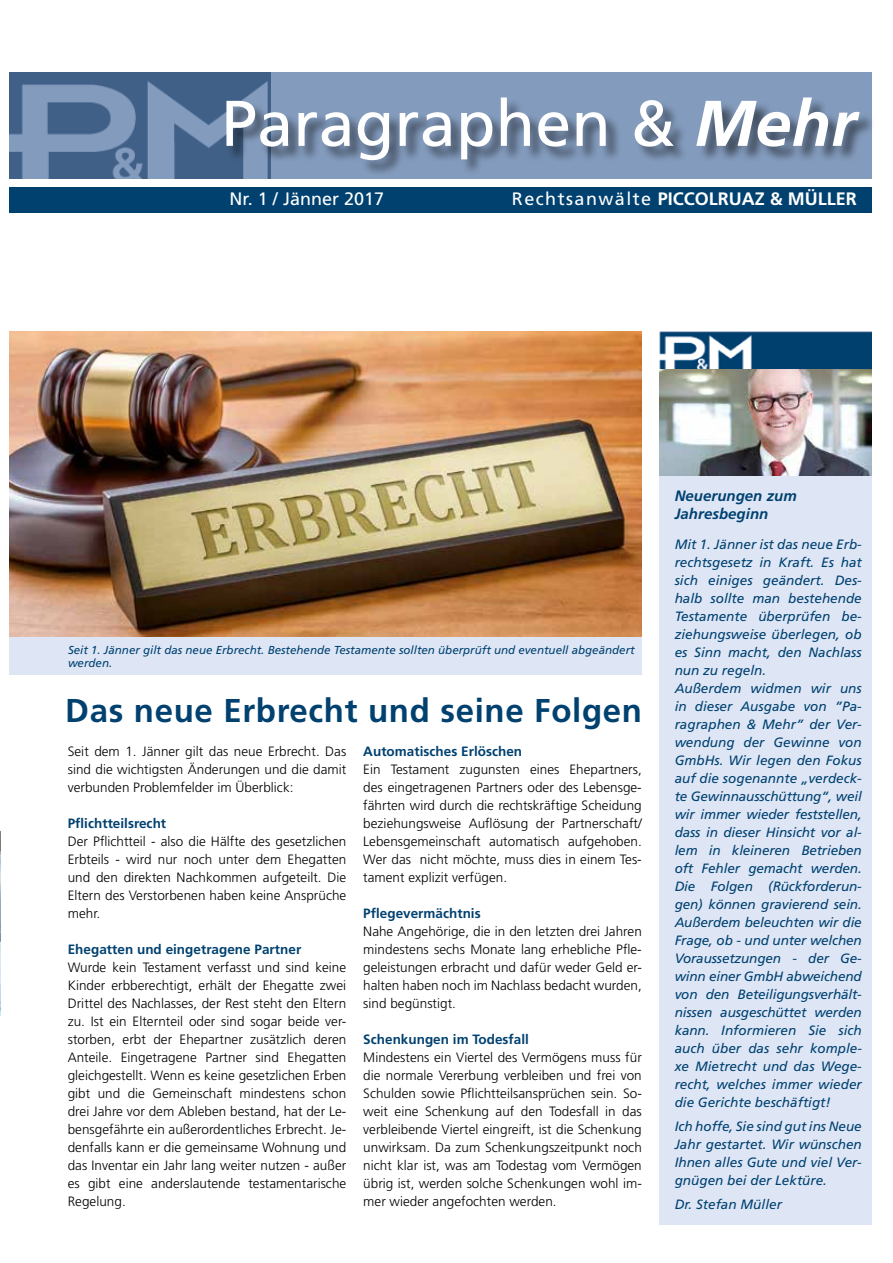
<style>
.page{position:relative;width:893px;height:1263px;background:#fff}
.page>*{position:absolute;margin:0;border:0;box-sizing:border-box;transform-origin:0 0}
.t1{font:64.5px "Frutiger";letter-spacing:.005em;color:#fff}
.t2{font:700 33px "Frutiger";letter-spacing:.02em;color:#004170}
.t3{font:700 18px "Frutiger";color:#fff}
.t4{font:18px "Frutiger";color:#fff}
.t5{font:italic 700 15px/18px "Frutiger";color:#004170}
.t6{font:300 13.5px/18px "Frutiger";color:#000;text-align:justify}
.t7{font:italic 13.5px/18px "Frutiger";color:#004170}
.t8{font:700 13.5px "Frutiger";color:#004170}
.t9{font:italic 11.55px/13.5px "Frutiger";color:#004170}
.s1{font-weight:700;font-style:italic}
.s2{font-weight:400}
</style>
<div class="page">
<div style="left:0;top:72px;width:872px;height:107px;background:#839bbd"></div>
<div style="left:0;top:187px;width:872px;height:26px;background:#004170"></div>
<div style="left:659px;top:332px;width:213px;height:893px;background:#dee6f6"></div>
<img style="left:659px;top:332px;width:213px;height:143px">
<img style="left:9px;top:332px;width:633px;height:306px">
<div style="left:0;top:638px;width:642px;height:37px;background:#dee6f6"></div>
<img style="left:9px;top:72px;width:262px;height:107px">
<div style="left:227px;top:98px;width:649px;height:79px;background:#000;opacity:.5"></div>
<div style="left:0;top:0;width:9px;height:1263px;background:#fff"></div>
<img style="left:0;top:831px;width:1px;height:184px">
<h1 class="t1" style="left:221px;top:86px;width:637px">Paragraphen &amp; <span class="s1">Mehr</span></h1>
<h3 class="t4" style="left:230px;top:189px;width:156px">Nr. 1 / Jänner 2017</h3>
<h3 class="t3" style="left:512px;top:189px;width:346px"><span class="s2">Rechtsanwälte</span> PICCOLRUAZ &amp; MÜLLER</h3>
<p class="t9" style="left:68px;top:643px;width:568px">Seit 1. Jänner gilt das neue Erbrecht. Bestehende Testamente sollten überprüft und eventuell abgeändert werden.</p>
<h2 class="t2" style="left:65px;top:691px;width:578px">Das neue Erbrecht und seine Folgen</h2>
<p class="t6" style="left:68px;top:742px;width:280px">Seit dem 1. Jänner gilt das neue Erbrecht. Das sind die wichtigsten Änderungen und die damit verbunden Problemfelder im Überblick:</p>
<p class="t8" style="left:68px;top:815px;width:100px">Pflichtteilsrecht</p>
<p class="t6" style="left:68px;top:832px;width:280px">Der Pflichtteil - also die Hälfte des gesetzlichen Erbteils - wird nur noch unter dem Ehegatten und den direkten Nachkommen aufgeteilt. Die Eltern des Verstorbenen haben keine Ansprüche mehr.</p>
<p class="t8" style="left:68px;top:941px;width:235px">Ehegatten und eingetragene Partner</p>
<p class="t6" style="left:68px;top:958px;width:280px">Wurde kein Testament verfasst und sind keine Kinder erbberechtigt, erhält der Ehegatte zwei Drittel des Nachlasses, der Rest steht den Eltern zu. Ist ein Elternteil oder sind sogar beide ver&shy;storben, erbt der Ehepartner zusätzlich deren Anteile. Eingetragene Partner sind Ehegatten gleichgestellt. Wenn es keine gesetzlichen Erben gibt und die Gemeinschaft mindestens schon drei Jahre vor dem Ableben bestand, hat der Le&shy;bensgefährte ein außerordentliches Erbrecht. Je&shy;denfalls kann er die gemeinsame Wohnung und das Inventar ein Jahr lang weiter nutzen - außer es gibt eine anderslautende testamentarische Regelung.</p>
<p class="t8" style="left:363px;top:743px;width:160px">Automatisches Erlöschen</p>
<p class="t6" style="left:363px;top:760px;width:280px">Ein Testament zugunsten eines Ehepartners, des eingetragenen Partners oder des Lebensge&shy;fährten wird durch die rechtskräftige Scheidung beziehungsweise Auflösung der Partnerschaft/ Lebensgemeinschaft automatisch aufgehoben.<br>Wer das nicht möchte, muss dies in einem Tes&shy;tament explizit verfügen.</p>
<p class="t8" style="left:363px;top:905px;width:119px">Pflegevermächtnis</p>
<p class="t6" style="left:363px;top:922px;width:280px">Nahe Angehörige, die in den letzten drei Jahren mindestens sechs Monate lang erhebliche Pfle&shy;geleistungen erbracht und dafür weder Geld er&shy;halten haben noch im Nachlass bedacht wurden, sind begünstigt.</p>
<p class="t8" style="left:363px;top:1031px;width:167px">Schenkungen im Todesfall</p>
<p class="t6" style="left:363px;top:1048px;width:280px">Mindestens ein Viertel des Vermögens muss für die normale Vererbung verbleiben und frei von Schulden sowie Pflichtteilsansprüchen sein. So&shy;weit eine Schenkung auf den Todesfall in das verbleibende Viertel eingreift, ist die Schenkung unwirksam. Da zum Schenkungszeitpunkt noch nicht klar ist, was am Todestag vom Vermögen übrig ist, werden solche Schenkungen wohl im&shy;mer wieder angefochten werden.</p>
<p class="t5" style="left:675px;top:486px;width:124px">Neuerungen zum<br>Jahresbeginn</p>
<p class="t7" style="left:675px;top:535px;width:189px">Mit 1. Jänner ist das neue Erb&shy;rechtsgesetz in Kraft. Es hat sich einiges geändert. Des&shy;halb sollte man bestehende<br>Testamente überprüfen be&shy;ziehungsweise überlegen, ob es Sinn macht, den Nachlass nun zu regeln.<br>Außerdem widmen wir uns in dieser Ausgabe von ”Pa&shy;ragraphen &amp; Mehr” der Ver&shy;wendung der Gewinne von<br>GmbHs. Wir legen den Fokus auf die sogenannte „verdeck&shy;te Gewinnausschüttung“, weil wir immer wieder feststellen, dass in dieser Hinsicht vor al&shy;lem in kleineren Betrieben oft Fehler gemacht werden.<br>Die Folgen (Rückforderun&shy;gen) können gravierend sein.<br>Außerdem beleuchten wir die<br>Frage, ob - und unter welchen<br>Voraussetzungen - der Ge&shy;winn einer GmbH abweichend von den Beteiligungsverhält&shy;nissen ausgeschüttet werden kann. Informieren Sie sich auch über das sehr komple&shy;xe Mietrecht und das Wege&shy;recht, welches immer wieder die Gerichte beschäftigt!</p>
<p class="t7" style="left:675px;top:1117px;width:189px;text-align:justify">Ich hoffe, Sie sind gut ins Neue Jahr gestartet. Wir wünschen Ihnen alles Gute und viel Ver&shy;gnügen bei der Lektüre.</p>
<p class="t7" style="left:675px;top:1195px;width:109px">Dr. Stefan Müller</p>
</div>
